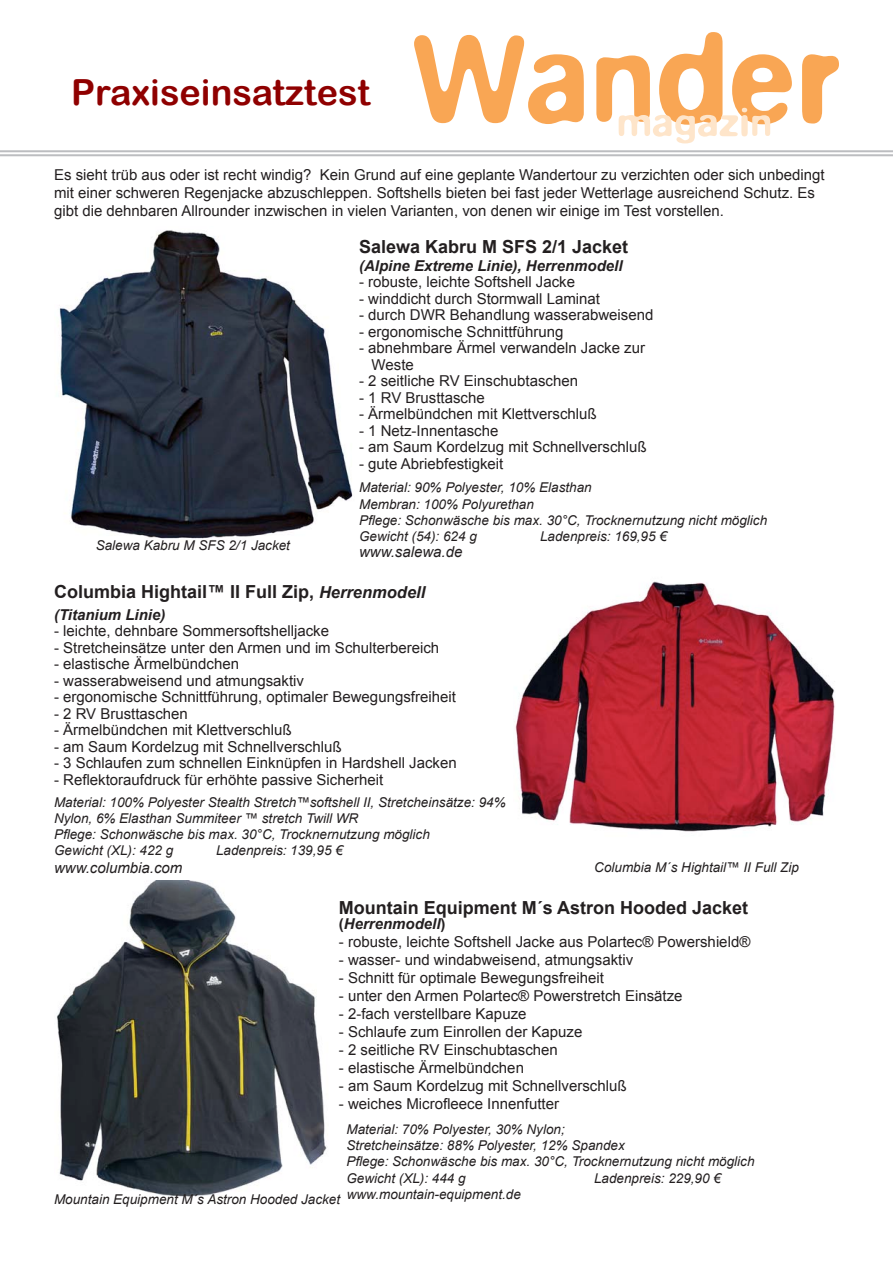
<style>
.page{position:relative;width:893px;height:1263px;background:#fff}
.page>*{position:absolute;margin:0;border:0;box-sizing:border-box;transform-origin:0 0}
.t1{font:36px "Arial Rounded MT Bold";color:#8f0000}
.t2{font:700 18px "Arial";color:#231f20}
.t3{font:15px/18px "Arial";color:#231f20}
.t4{font:italic 700 15px "Arial";color:#231f20}
.t5{font:italic 15px "Arial";color:#231f20}
.t6{font:italic 13.5px/16.2px "Arial";color:#231f20}
.s1{font-style:italic;font-size:16.5px}
.s2{font-style:normal}
</style>
<div class="page">
<hr style="left:0;top:150px;width:893px;height:2px;background:#bcbdc0">
<hr style="left:0;top:154px;width:893px;height:2px;background:#bcbdc0">
<svg style="left:414px;top:35px;width:170px;height:89px"></svg>
<svg style="left:802px;top:54px;width:37px;height:70px"></svg>
<svg style="left:596px;top:32px;width:196px;height:111px"></svg>
<img style="left:59px;top:230px;width:294px;height:309px">
<img style="left:515px;top:581px;width:320px;height:251px">
<img style="left:57px;top:881px;width:270px;height:316px">
<h1 class="t1" style="left:71px;top:71px;width:301px">Praxiseinsatztest</h1>
<p class="t3" style="left:54px;top:166px;width:772px">Es sieht trüb aus oder ist recht windig? Kein Grund auf eine geplante Wandertour zu verzichten oder sich unbedingt mit einer schweren Regenjacke abzuschleppen. Softshells bieten bei fast jeder Wetterlage ausreichend Schutz. Es gibt die dehnbaren Allrounder inzwischen in vielen Varianten, von denen wir einige im Test vorstellen.</p>
<p class="t2" style="left:359px;top:234px;width:271px">Salewa Kabru M SFS 2/1 Jacket</p>
<p class="t4" style="left:359px;top:256px;width:265px">(Alpine Extreme Linie), Herrenmodell</p>
<p class="t3" style="left:359px;top:273px;width:217px">- robuste, leichte Softshell Jacke</p>
<p class="t3" style="left:359px;top:289px;width:242px">- winddicht durch Stormwall Laminat</p>
<p class="t3" style="left:359px;top:306px;width:296px">- durch DWR Behandlung wasserabweisend</p>
<p class="t3" style="left:359px;top:322px;width:206px">- ergonomische Schnittführung</p>
<p class="t3" style="left:359px;top:339px;width:287px">- abnehmbare Ärmel verwandeln Jacke zur</p>
<p class="t3" style="left:372px;top:355px;width:44px">Weste</p>
<p class="t3" style="left:359px;top:372px;width:220px">- 2 seitliche RV Einschubtaschen</p>
<p class="t3" style="left:359px;top:388px;width:127px">- 1 RV Brusttasche</p>
<p class="t3" style="left:359px;top:405px;width:239px">- Ärmelbündchen mit Klettverschluß</p>
<p class="t3" style="left:359px;top:421px;width:141px">- 1 Netz-Innentasche</p>
<p class="t3" style="left:359px;top:438px;width:289px">- am Saum Kordelzug mit Schnellverschluß</p>
<p class="t3" style="left:359px;top:454px;width:146px">- gute Abriebfestigkeit</p>
<p class="t6" style="left:359px;top:480px;width:234px">Material: 90% Polyester, 10% Elasthan</p>
<p class="t6" style="left:359px;top:496px;width:176px">Membran: 100% Polyurethan</p>
<p class="t6" style="left:359px;top:512px;width:410px">Pflege: Schonwäsche bis max. 30°C, Trocknernutzung nicht möglich</p>
<p class="t6" style="left:359px;top:528px;width:119px">Gewicht (54): 624 g</p>
<p class="t6" style="left:540px;top:528px;width:128px">Ladenpreis: 169,95 €</p>
<p class="t5" style="left:359px;top:542px;width:105px">www.salewa.de</p>
<p class="t2" style="left:54px;top:580px;width:373px">Columbia Hightail™ II Full Zip, <span class="s1">Herrenmodell</span></p>
<p class="t4" style="left:54px;top:604px;width:113px">(Titanium Linie)</p>
<p class="t3" style="left:54px;top:622px;width:277px">- leichte, dehnbare Sommersoftshelljacke</p>
<p class="t3" style="left:54px;top:638px;width:387px">- Stretcheinsätze unter den Armen und im Schulterbereich</p>
<p class="t3" style="left:54px;top:655px;width:187px">- elastische Ärmelbündchen</p>
<p class="t3" style="left:54px;top:671px;width:252px">- wasserabweisend und atmungsaktiv</p>
<p class="t3" style="left:54px;top:688px;width:403px">- ergonomische Schnittführung, optimaler Bewegungsfreiheit</p>
<p class="t3" style="left:54px;top:704px;width:135px">- 2 RV Brusttaschen</p>
<p class="t3" style="left:54px;top:721px;width:239px">- Ärmelbündchen mit Klettverschluß</p>
<p class="t3" style="left:54px;top:737px;width:289px">- am Saum Kordelzug mit Schnellverschluß</p>
<p class="t3" style="left:54px;top:754px;width:404px">- 3 Schlaufen zum schnellen Einknüpfen in Hardshell Jacken</p>
<p class="t3" style="left:54px;top:770px;width:331px">- Reflektoraufdruck für erhöhte passive Sicherheit</p>
<p class="t6" style="left:54px;top:794px;width:453px">Material: 100% Polyester Stealth Stretch™softshell II, Stretcheinsätze: 94%<br>Nylon, 6% Elasthan Summiteer ™ stretch Twill WR</p>
<p class="t6" style="left:54px;top:826px;width:377px">Pflege: Schonwäsche bis max. 30°C, Trocknernutzung möglich</p>
<p class="t6" style="left:54px;top:843px;width:121px">Gewicht (XL): 422 g</p>
<p class="t6" style="left:216px;top:843px;width:128px">Ladenpreis: 139,95 €</p>
<p class="t5" style="left:54px;top:858px;width:130px">www.columbia.com</p>
<p class="t2" style="left:339px;top:896px;width:411px">Mountain Equipment M´s Astron Hooded Jacket</p>
<p class="t4" style="left:339px;top:914px;width:108px"><span class="s2">(</span>Herrenmodell<span class="s2">)</span></p>
<p class="t3" style="left:339px;top:933px;width:413px">- robuste, leichte Softshell Jacke aus Polartec® Powershield®</p>
<p class="t3" style="left:339px;top:951px;width:296px">- wasser- und windabweisend, atmungsaktiv</p>
<p class="t3" style="left:339px;top:969px;width:267px">- Schnitt für optimale Bewegungsfreiheit</p>
<p class="t3" style="left:339px;top:987px;width:345px">- unter den Armen Polartec® Powerstretch Einsätze</p>
<p class="t3" style="left:339px;top:1005px;width:189px">- 2-fach verstellbare Kapuze</p>
<p class="t3" style="left:339px;top:1023px;width:245px">- Schlaufe zum Einrollen der Kapuze</p>
<p class="t3" style="left:339px;top:1041px;width:220px">- 2 seitliche RV Einschubtaschen</p>
<p class="t3" style="left:339px;top:1059px;width:187px">- elastische Ärmelbündchen</p>
<p class="t3" style="left:339px;top:1077px;width:289px">- am Saum Kordelzug mit Schnellverschluß</p>
<p class="t3" style="left:339px;top:1095px;width:222px">- weiches Microfleece Innenfutter</p>
<p class="t6" style="left:346px;top:1121px;width:220px">Material: 70% Polyester, 30% Nylon;</p>
<p class="t6" style="left:346px;top:1137px;width:280px">Stretcheinsätze: 88% Polyester, 12% Spandex</p>
<p class="t6" style="left:346px;top:1154px;width:410px">Pflege: Schonwäsche bis max. 30°C, Trocknernutzung nicht möglich</p>
<p class="t6" style="left:346px;top:1170px;width:121px">Gewicht (XL): 444 g</p>
<p class="t6" style="left:594px;top:1170px;width:128px">Ladenpreis: 229,90 €</p>
<p class="t6" style="left:347px;top:1186px;width:176px">www.mountain-equipment.de</p>
<p class="t6" style="left:96px;top:537px;width:196px">Salewa Kabru M SFS 2/1 Jacket</p>
<p class="t6" style="left:594px;top:859px;width:206px">Columbia M´s Hightail™ II Full Zip</p>
<p class="t6" style="left:54px;top:1192px;width:288px">Mountain Equipment M´s Astron Hooded Jacket</p>
</div>
